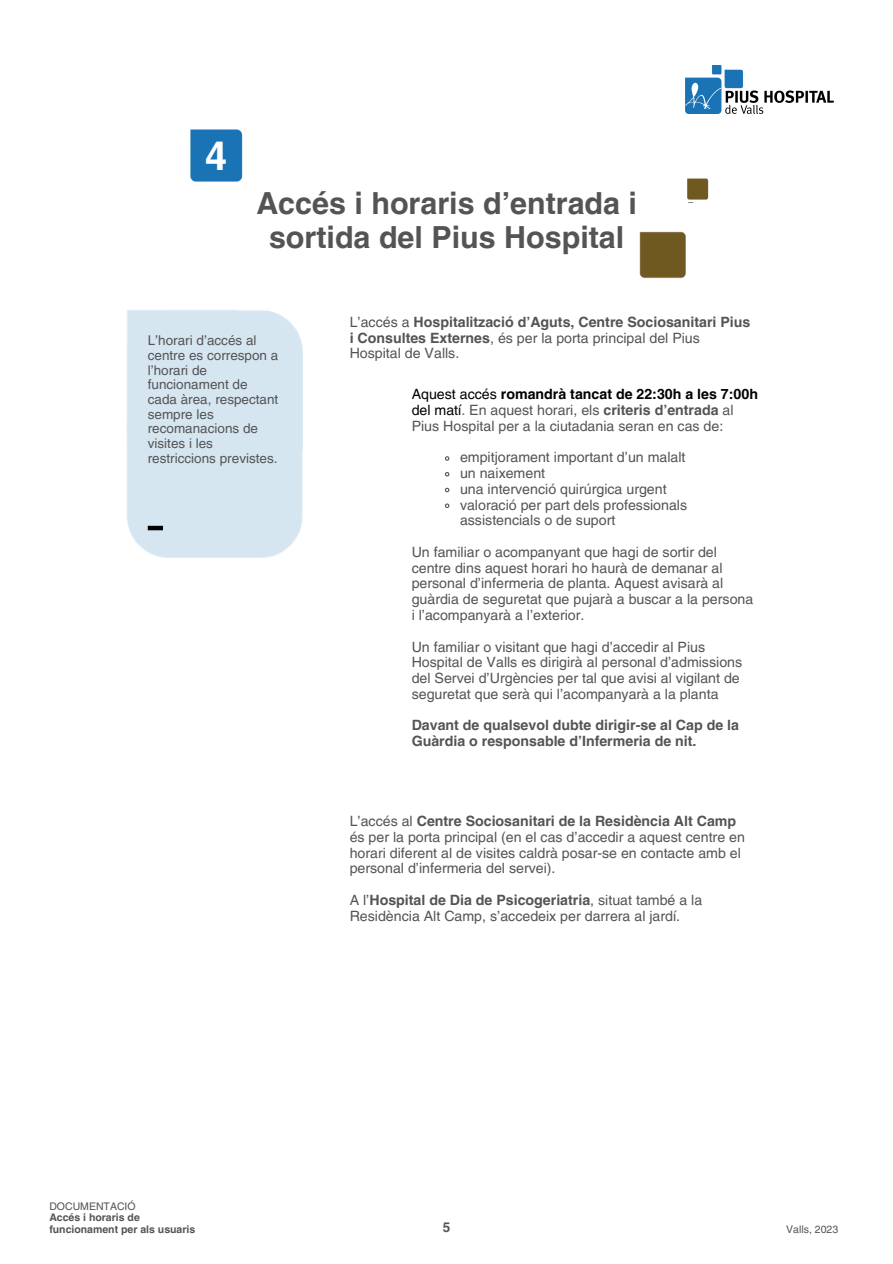
<style>
.page{position:relative;width:893px;height:1264px;background:#fff}
.page>*{position:absolute;margin:0;border:0;box-sizing:border-box;transform-origin:0 0}
.t1{font:700 39.45px "Helvetica LT Pro";color:#fcfdfe}
.t2{font:700 30.45px/33.8px "Helvetica LT Pro";color:#545454;text-align:center}
.t3{font:14.25px/15.8px "Helvetica LT Pro";color:#545454}
.t4{font:700 14.25px/15.8px "Helvetica LT Pro";color:#545454}
.t5{font:13.5px/14.5px "Helvetica LT Pro";color:#545454}
.t6{font:700 13.5px "Helvetica LT Pro";color:#545454}
.t7{font:700 10.5px/11.4px "Helvetica LT Pro";color:#545454}
.t8{font:10.5px "Helvetica LT Pro";color:#545454}
.s1{font-weight:400}
.s2{color:#000}
.s3{font-weight:700;color:#000}
.s4{color:#1a73b5}
.s5{font-weight:700}
</style>
<div class="page">
<img style="left:685px;top:65px;width:148px;height:49px">
<img style="left:190px;top:129px;width:53px;height:53px">
<img style="left:639px;top:231px;width:47px;height:48px">
<img style="left:687px;top:178px;width:22px;height:22px">
<div style="left:126px;top:310px;width:177px;height:248px;background:#d6e6f1"></div>
<hr style="left:148px;top:526px;width:15px;height:4px;background:#000">
<svg style="left:444px;top:456px;width:6px;height:5px"></svg>
<svg style="left:444px;top:472px;width:6px;height:5px"></svg>
<svg style="left:445px;top:487px;width:5px;height:6px"></svg>
<svg style="left:444px;top:503px;width:6px;height:5px"></svg>
<p class="t1" style="left:205px;top:141px;width:23px">4</p>
<p class="t2" style="left:256px;top:190px;width:382px">Accés i horaris d’entrada i sortida del Pius Hospital</p>
<p class="t5" style="left:148px;top:335px;width:132px">L’horari d’accés al centre es correspon a l’horari de funcionament de cada àrea, respectant sempre les recomanacions de visites i les restriccions previstes.</p>
<h1 class="t4" style="left:349px;top:315px;width:402px"><span class="s1">L’accés a</span> Hospitalització d’Aguts, Centre Sociosanitari Pius i Consultes Externes<span class="s1">, és per la porta principal del Pius<br>Hospital de Valls.</span></h1>
<h3 class="t3" style="left:411px;top:388px;width:348px"><span class="s2">Aquest accés</span> <span class="s3">romandrà tancat de 22:30h a les 7:00h </span><span class="s2">del matí</span><span class="s4">.</span> En aquest horari, els <span class="s5">criteris d’entrada</span> al<br>Pius Hospital per a la ciutadania seran en cas de:</h3>
<p class="t3" style="left:460px;top:451px;width:227px">empitjorament important d’un malalt</p>
<p class="t3" style="left:460px;top:466px;width:87px">un naixement</p>
<p class="t3" style="left:460px;top:482px;width:208px">una intervenció quirúrgica urgent</p>
<p class="t3" style="left:460px;top:498px;width:229px">valoració per part dels professionals assistencials o de suport</p>
<h3 class="t3" style="left:411px;top:545px;width:343px">Un familiar o acompanyant que hagi de sortir del centre dins aquest horari ho haurà de demanar al personal d’infermeria de planta. Aquest avisarà al guàrdia de seguretat que pujarà a buscar a la persona i l’acompanyarà a l’exterior.</h3>
<h3 class="t3" style="left:411px;top:640px;width:332px">Un familiar o visitant que hagi d’accedir al Pius Hospital de Valls es dirigirà al personal d’admissions del Servei d’Urgències per tal que avisi al vigilant de seguretat que serà qui l’acompanyarà a la planta</h3>
<h2 class="t4" style="left:411px;top:718px;width:329px">Davant de qualsevol dubte dirigir-se al Cap de la<br>Guàrdia o responsable d’Infermeria de nit.</h2>
<h3 class="t3" style="left:349px;top:814px;width:397px">L’accés al <span class="s5">Centre Sociosanitari de la Residència Alt Camp </span>és per la porta principal (en el cas d’accedir a aquest centre en horari diferent al de visites caldrà posar-se en contacte amb el personal d’infermeria del servei).</h3>
<h3 class="t3" style="left:349px;top:893px;width:354px">A l’<span class="s5">Hospital de Dia de Psicogeriatria</span>, situat també a la<br>Residència Alt Camp, s’accedeix per darrera al jardí.</h3>
<p class="t8" style="left:49px;top:1202px;width:88px">DOCUMENTACIÓ</p>
<p class="t7" style="left:49px;top:1212px;width:147px">Accés i horaris de funcionament per als usuaris</p>
<h3 class="t6" style="left:443px;top:1221px;width:9px">5</h3>
<h3 class="t8" style="left:786px;top:1225px;width:53px">Valls, 2023</h3>
</div>
